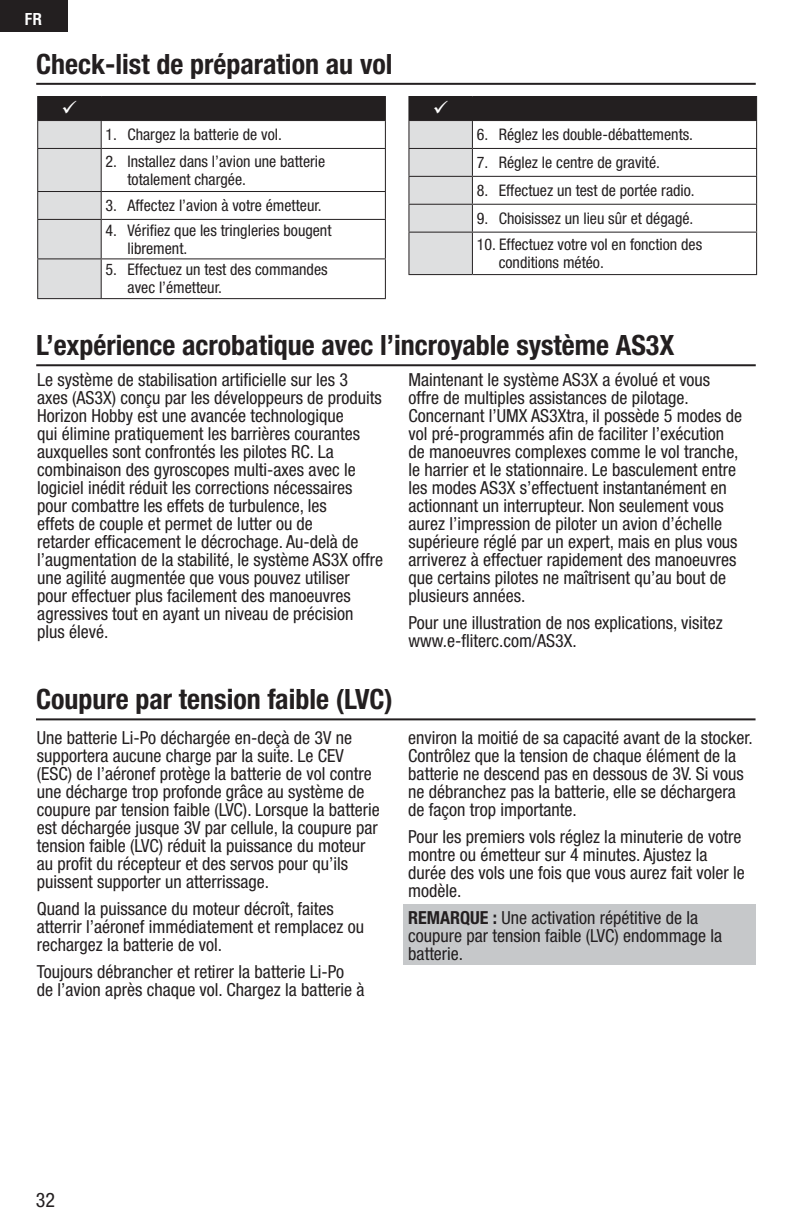
<style>
.page{position:relative;width:792px;height:1224px;background:#fff}
.page>*{position:absolute;margin:0;border:0;box-sizing:border-box;transform-origin:0 0}
.t1{font:700 condensed 28px "Helvetica Neue LT Std";color:#231f20}
.t2{font:condensed 20px "Helvetica Neue LT Std";color:#231f20}
.t3{font:condensed 18px/18px "Helvetica Neue LT Std";color:#231f20}
.t4{font:condensed 16px/18px "Helvetica Neue LT Std";color:#231f20}
.t5{font:700 condensed 16px "Helvetica LT Std";color:#fff}
.s1{font-weight:700}
</style>
<div class="page">
<div style="left:0;top:0;width:67px;height:31px;background:#231f20"></div>
<hr style="left:36px;top:83px;width:720px;height:2px;background:#231f20">
<hr style="left:36px;top:364px;width:720px;height:2px;background:#231f20">
<div style="left:404px;top:904px;width:352px;height:61px;background:#c6c8ca"></div>
<hr style="left:36px;top:718px;width:720px;height:2px;background:#231f20">
<svg style="left:37px;top:96px;width:349px;height:203px"></svg>
<svg style="left:408px;top:96px;width:349px;height:179px"></svg>
<p class="t5" style="left:25px;top:14px;width:19px">FR</p>
<h1 class="t1" style="left:36px;top:54px;width:358px">Check-list de préparation au vol</h1>
<p class="t4" style="left:106px;top:127px;width:178px">1. Chargez la batterie de vol.</p>
<p class="t4" style="left:128px;top:154px;width:199px;text-indent:-22px">2. Installez dans l’avion une batterie totalement chargée.</p>
<p class="t4" style="left:106px;top:198px;width:218px">3. Affectez l’avion à votre émetteur.</p>
<p class="t4" style="left:128px;top:223px;width:206px;text-indent:-22px">4. Vérifiez que les tringleries bougent librement.</p>
<p class="t4" style="left:128px;top:263px;width:202px;text-indent:-22px">5. Effectuez un test des commandes avec l’émetteur.</p>
<p class="t4" style="left:477px;top:127px;width:218px">6. Réglez les double-débattements.</p>
<p class="t4" style="left:477px;top:155px;width:185px">7. Réglez le centre de gravité.</p>
<p class="t4" style="left:477px;top:183px;width:219px">8. Effectuez un test de portée radio.</p>
<p class="t4" style="left:477px;top:211px;width:218px">9. Choisissez un lieu sûr et dégagé.</p>
<p class="t4" style="left:499px;top:237px;width:205px;text-indent:-22px">10. Effectuez votre vol en fonction des conditions météo.</p>
<h1 class="t1" style="left:36px;top:335px;width:640px">L’expérience acrobatique avec l’incroyable système AS3X</h1>
<p class="t3" style="left:37px;top:373px;width:347px">Le système de stabilisation artificielle sur les 3 axes (AS3X) conçu par les développeurs de produits Horizon Hobby est une avancée technologique<br>qui élimine pratiquement les barrières courantes auxquelles sont confrontés les pilotes RC. La combinaison des gyroscopes multi-axes avec le logiciel inédit réduit les corrections nécessaires pour combattre les effets de turbulence, les<br>effets de couple et permet de lutter ou de<br>retarder efficacement le décrochage. Au-delà de l’augmentation de la stabilité, le système AS3X offre une agilité augmentée que vous pouvez utiliser pour effectuer plus facilement des manoeuvres agressives tout en ayant un niveau de précision plus élevé.</p>
<p class="t3" style="left:409px;top:373px;width:335px">Maintenant le système AS3X a évolué et vous offre de multiples assistances de pilotage.<br>Concernant l’UMX AS3Xtra, il possède 5 modes de vol pré-programmés afin de faciliter l’exécution de manoeuvres complexes comme le vol tranche, le harrier et le stationnaire. Le basculement entre les modes AS3X s’effectuent instantanément en actionnant un interrupteur. Non seulement vous aurez l’impression de piloter un avion d’échelle supérieure réglé par un expert, mais en plus vous arriverez à effectuer rapidement des manoeuvres que certains pilotes ne maîtrisent qu’au bout de plusieurs années.</p>
<p class="t3" style="left:409px;top:616px;width:316px">Pour une illustration de nos explications, visitez www.e-fliterc.com/AS3X.</p>
<h1 class="t1" style="left:36px;top:689px;width:358px">Coupure par tension faible (LVC)</h1>
<p class="t3" style="left:37px;top:730px;width:344px">Une batterie Li-Po déchargée en-deçà de 3V ne supportera aucune charge par la suite. Le CEV (ESC) de l’aéronef protège la batterie de vol contre une décharge trop profonde grâce au système de coupure par tension faible (LVC). Lorsque la batterie est déchargée jusque 3V par cellule, la coupure par tension faible (LVC) réduit la puissance du moteur au profit du récepteur et des servos pour qu’ils puissent supporter un atterrissage.</p>
<p class="t3" style="left:37px;top:901px;width:329px">Quand la puissance du moteur décroît, faites atterrir l’aéronef immédiatement et remplacez ou rechargez la batterie de vol.</p>
<p class="t3" style="left:37px;top:964px;width:329px">Toujours débrancher et retirer la batterie Li-Po de l’avion après chaque vol. Chargez la batterie à</p>
<p class="t3" style="left:408px;top:730px;width:346px">environ la moitié de sa capacité avant de la stocker.<br>Contrôlez que la tension de chaque élément de la batterie ne descend pas en dessous de 3V. Si vous ne débranchez pas la batterie, elle se déchargera de façon trop importante.</p>
<p class="t3" style="left:408px;top:829px;width:338px">Pour les premiers vols réglez la minuterie de votre montre ou émetteur sur 4 minutes. Ajustez la durée des vols une fois que vous aurez fait voler le modèle.</p>
<p class="t3" style="left:408px;top:910px;width:315px"><span class="s1">REMARQUE :</span> Une activation répétitive de la coupure par tension faible (LVC) endommage la batterie.</p>
<p class="t2" style="left:36px;top:1192px;width:21px">32</p>
</div>
